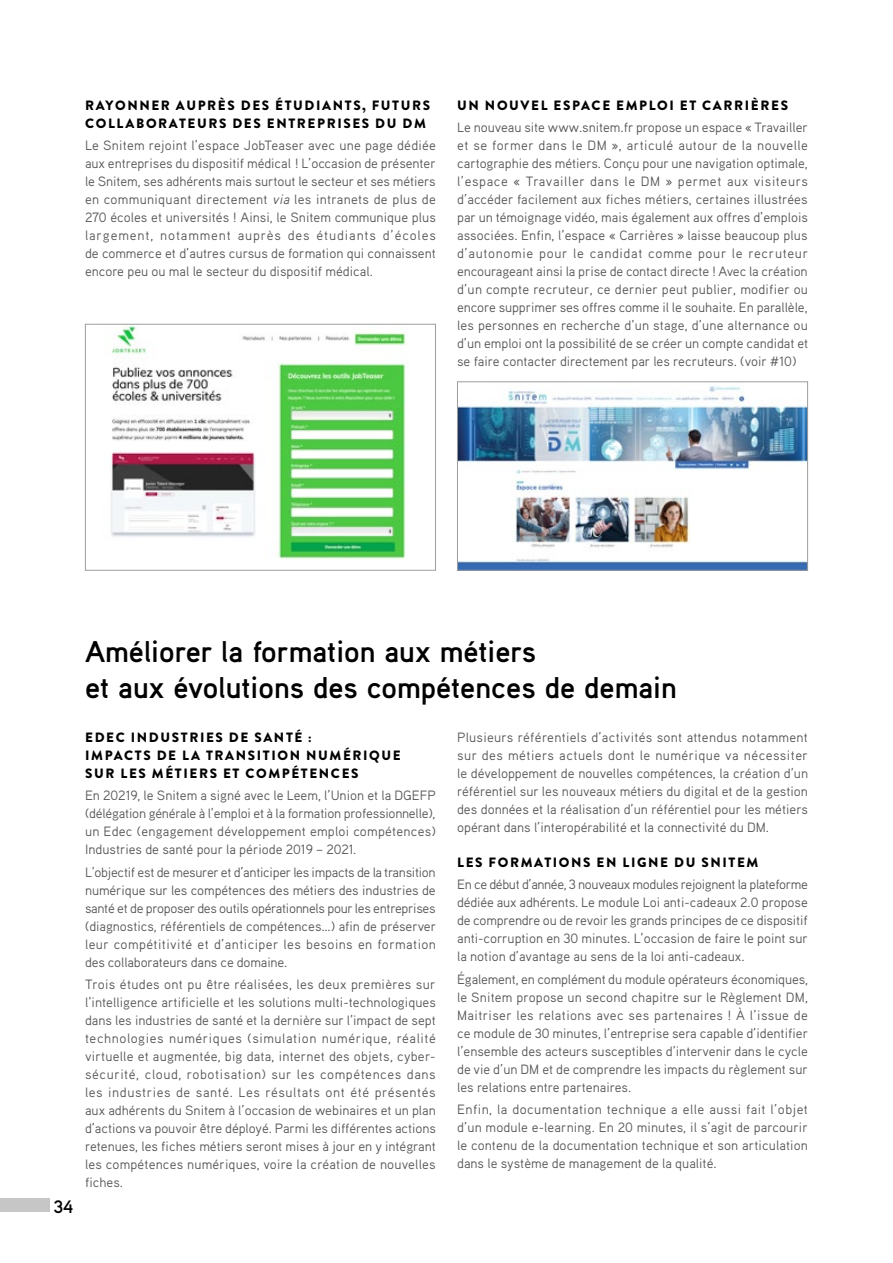
<style>
.page{position:relative;width:893px;height:1263px;background:#fff}
.page>*{position:absolute;margin:0;border:0;box-sizing:border-box;transform-origin:0 0}
.t1{font:700 30px/36px "Aaux Pro";color:#000}
.t2{font:700 18px "Aaux Pro";color:#000}
.t3{font:13.5px/18px "Aaux Pro";color:#575756;text-align:justify}
.t4{font:900 13.5px/18px "Brandon Grotesque";letter-spacing:.12em;color:#000}
.s1{font-style:italic}
</style>
<div class="page">
<div style="left:0;top:1199px;width:50px;height:13px;background:#c6c6c6"></div>
<img style="left:111px;top:326px;width:295px;height:233px">
<div style="left:85px;top:324px;width:351px;height:247px;border:1px solid #9d9d9c"></div>
<img style="left:459px;top:386px;width:347px;height:183px">
<div style="left:457px;top:381px;width:351px;height:190px;border:1px solid #9d9d9c"></div>
<p class="t4" style="left:85px;top:96px;width:347px">RAYONNER AUPRÈS DES ÉTUDIANTS, FUTURS<br>COLLABORATEURS DES ENTREPRISES DU DM</p>
<p class="t3" style="left:85px;top:136px;width:352px">Le Snitem rejoint l’espace JobTeaser avec une page dédiée aux entreprises du dispositif médical ! L’occasion de présenter le Snitem, ses adhérents mais surtout le secteur et ses métiers en communiquant directement <span class="s1">via</span> les intranets de plus de 270 écoles et universités ! Ainsi, le Snitem communique plus largement, notamment auprès des étudiants d’écoles de commerce et d’autres cursus de formation qui connaissent encore peu ou mal le secteur du dispositif médical.</p>
<p class="t4" style="left:457px;top:96px;width:332px">UN NOUVEL ESPACE EMPLOI ET CARRIÈRES</p>
<p class="t3" style="left:457px;top:118px;width:353px">Le nouveau site www.snitem.fr propose un espace « Travailler et se former dans le DM », articulé autour de la nouvelle cartographie des métiers. Conçu pour une navigation optimale, l’espace « Travailler dans le DM » permet aux visiteurs d’accéder facilement aux fiches métiers, certaines illustrées par un témoignage vidéo, mais également aux offres d’emplois associées. Enfin, l’espace « Carrières » laisse beaucoup plus d’autonomie pour le candidat comme pour le recruteur encourageant ainsi la prise de contact directe ! Avec la création d’un compte recruteur, ce dernier peut publier, modifier ou encore supprimer ses offres comme il le souhaite. En parallèle, les personnes en recherche d’un stage, d’une alternance ou d’un emploi ont la possibilité de se créer un compte candidat et se faire contacter directement par les recruteurs. (voir #10)</p>
<h2 class="t2" style="left:53px;top:1195px;width:21px">34</h2>
<h1 class="t1" style="left:85px;top:632px;width:593px">Améliorer la formation aux métiers<br>et aux évolutions des compétences de demain</h1>
<p class="t4" style="left:85px;top:729px;width:317px">EDEC INDUSTRIES DE SANTÉ :<br>IMPACTS DE LA TRANSITION NUMÉRIQUE<br>SUR LES MÉTIERS ET COMPÉTENCES</p>
<p class="t3" style="left:85px;top:786px;width:352px">En 20219, le Snitem a signé avec le Leem, l’Union et la DGEFP (délégation générale à l’emploi et à la formation professionnelle), un Edec (engagement développement emploi compétences)<br>Industries de santé pour la période 2019 – 2021.</p>
<p class="t3" style="left:85px;top:862px;width:353px">L’objectif est de mesurer et d’anticiper les impacts de la transition numérique sur les compétences des métiers des industries de santé et de proposer des outils opérationnels pour les entreprises (diagnostics, référentiels de compétences…) afin de préserver leur compétitivité et d’anticiper les besoins en formation des collaborateurs dans ce domaine.</p>
<p class="t3" style="left:85px;top:975px;width:352px">Trois études ont pu être réalisées, les deux premières sur l’intelligence artificielle et les solutions multi-technologiques dans les industries de santé et la dernière sur l’impact de sept technologies numériques (simulation numérique, réalité virtuelle et augmentée, big data, internet des objets, cyber&shy;sécurité, cloud, robotisation) sur les compétences dans les industries de santé. Les résultats ont été présentés aux adhérents du Snitem à l’occasion de webinaires et un plan d’actions va pouvoir être déployé. Parmi les différentes actions retenues, les fiches métiers seront mises à jour en y intégrant les compétences numériques, voire la création de nouvelles fiches.</p>
<p class="t3" style="left:457px;top:728px;width:353px">Plusieurs référentiels d’activités sont attendus notamment sur des métiers actuels dont le numérique va nécessiter le développement de nouvelles compétences, la création d’un référentiel sur les nouveaux métiers du digital et de la gestion des données et la réalisation d’un référentiel pour les métiers opérant dans l’interopérabilité et la connectivité du DM.</p>
<p class="t4" style="left:457px;top:853px;width:303px">LES FORMATIONS EN LIGNE DU SNITEM</p>
<p class="t3" style="left:457px;top:875px;width:352px">En ce début d’année, 3 nouveaux modules rejoignent la plateforme dédiée aux adhérents. Le module Loi anti-cadeaux 2.0 propose de comprendre ou de revoir les grands principes de ce dispositif anti-corruption en 30 minutes. L’occasion de faire le point sur la notion d’avantage au sens de la loi anti-cadeaux.</p>
<p class="t3" style="left:457px;top:969px;width:352px">Également, en complément du module opérateurs économiques, le Snitem propose un second chapitre sur le Règlement DM, Maitriser les relations avec ses partenaires ! À l’issue de ce module de 30 minutes, l’entreprise sera capable d’identifier l’ensemble des acteurs susceptibles d’intervenir dans le cycle de vie d’un DM et de comprendre les impacts du règlement sur les relations entre partenaires.</p>
<p class="t3" style="left:457px;top:1100px;width:352px">Enfin, la documentation technique a elle aussi fait l’objet d’un module e-learning. En 20 minutes, il s’agit de parcourir le contenu de la documentation technique et son articulation dans le système de management de la qualité.</p>
</div>
